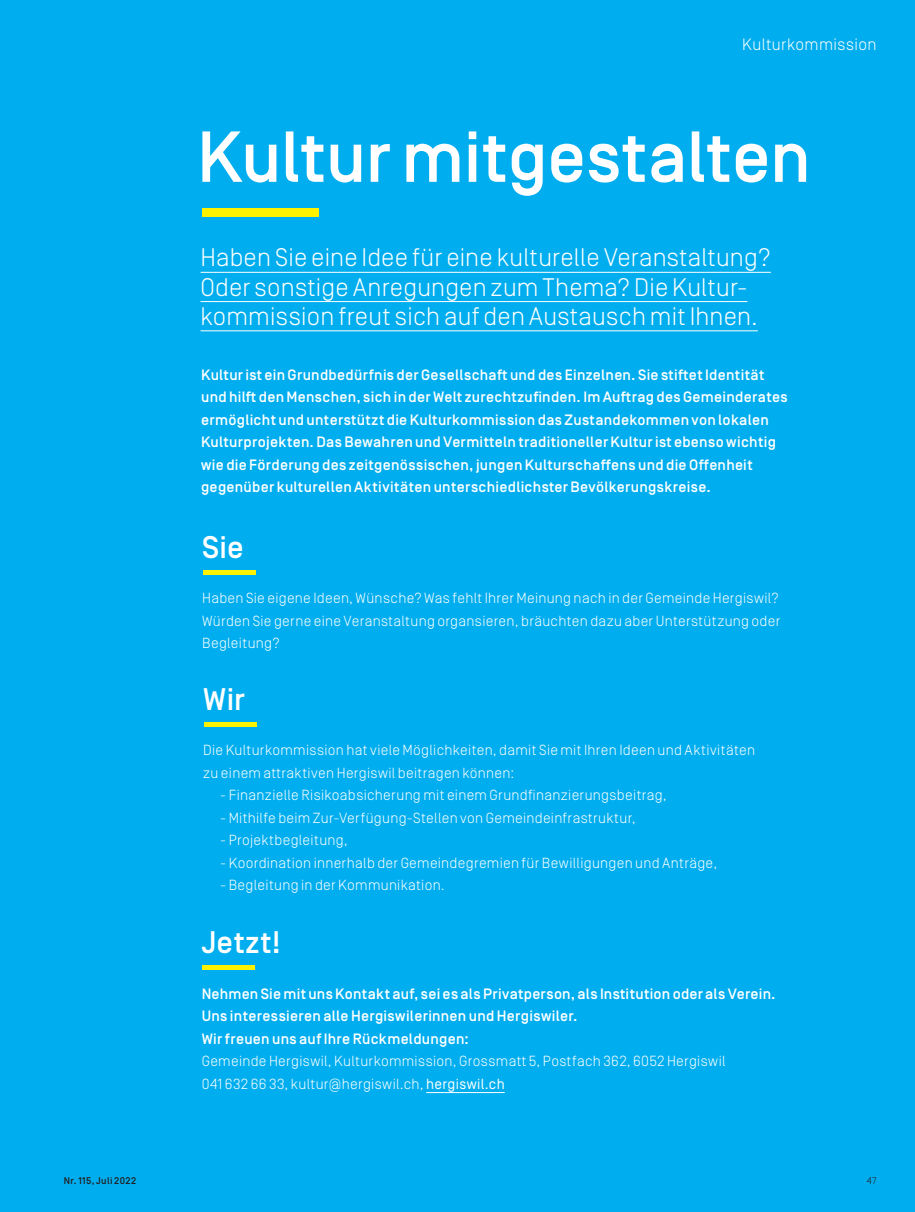
<style>
.page{position:relative;width:915px;height:1212px;background:#fff}
.page>*{position:absolute;margin:0;border:0;box-sizing:border-box;transform-origin:0 0}
.t1{font:500 72px "Simplon BP";letter-spacing:-.005em;color:#fff}
.t2{font:500 31.2px "Simplon BP";letter-spacing:.01em;color:#fff}
.t3{font:300 25.35px/29.2px "Simplon BP";letter-spacing:.01em;color:#fff}
.t4{font:300 16.5px "Simplon BP";letter-spacing:.025em;color:#fff}
.t5{font:500 15px/22.5px "Simplon BP";letter-spacing:.02em;color:#fff}
.t6{font:300 14.7px/22.5px "Simplon BP";letter-spacing:.02em;color:#fff}
.t7{font:500 9.75px "Simplon BP";letter-spacing:.04em;color:#231f20}
.t8{font:300 9.75px "Simplon BP";color:#231f20}
.s1{font-family:"Simplon BP Regular";font-weight:400}
</style>
<div class="page">
<div style="left:0;top:0;width:914px;height:1212px;background:#00aeef"></div>
<hr style="left:200px;top:272px;width:570px;height:1px;background:#fff">
<hr style="left:200px;top:301px;width:547px;height:1px;background:#fff">
<hr style="left:200px;top:330px;width:557px;height:1px;background:#fff">
<div style="left:202px;top:208px;width:116px;height:9px;background:#fff200"></div>
<hr style="left:426px;top:1092px;width:78px;height:1px;background:#fff">
<hr style="left:204px;top:722px;width:52px;height:4px;background:#fff200">
<hr style="left:203px;top:965px;width:52px;height:4px;background:#fff200">
<hr style="left:203px;top:570px;width:52px;height:4px;background:#fff200">
<p class="t4" style="left:742px;top:38px;width:136px">Kulturkommission</p>
<h1 class="t1" style="left:197px;top:131px;width:614px">Kultur mitgestalten</h1>
<h3 class="t3" style="left:200px;top:245px;width:571px">Haben Sie eine Idee für eine kulturelle Veranstaltung?<br>Oder sonstige Anregungen zum Thema? Die Kultur&shy;kommission freut sich auf den Austausch mit Ihnen.</h3>
<p class="t5" style="left:201px;top:364px;width:588px">Kultur ist ein Grundbedürfnis der Gesellschaft und des Einzelnen. Sie stiftet Identität und hilft den Menschen, sich in der Welt zurechtzufinden. Im Auftrag des Gemeinderates ermöglicht und unterstützt die Kulturkommission das Zustandekommen von lokalen Kulturprojekten. Das Bewahren und Vermitteln traditioneller Kultur ist ebenso wichtig wie die Förderung des zeitgenössischen, jungen Kulturschaffens und die Offenheit gegenüber kulturellen Aktivitäten unterschiedlichster Bevölkerungskreise.</p>
<h2 class="t2" style="left:202px;top:536px;width:43px">Sie</h2>
<p class="t6" style="left:202px;top:588px;width:579px;text-align:justify">Haben Sie eigene Ideen, Wünsche? Was fehlt Ihrer Meinung nach in der Gemeinde Hergiswil?<br>Würden Sie gerne eine Veranstaltung organsieren, bräuchten dazu aber Unterstützung oder Begleitung?</p>
<h2 class="t2" style="left:203px;top:689px;width:43px">Wir</h2>
<p class="t6" style="left:203px;top:740px;width:553px">Die Kulturkommission hat viele Möglichkeiten, damit Sie mit Ihren Ideen und Aktivitäten zu einem attraktiven Hergiswil beitragen können:</p>
<p class="t6" style="left:220px;top:785px;width:448px">- Finanzielle Risikoabsicherung mit einem Grundfinanzierungsbeitrag,</p>
<p class="t6" style="left:220px;top:808px;width:417px">- Mithilfe beim Zur-Verfügung-Stellen von Gemeindeinfrastruktur,</p>
<p class="t6" style="left:220px;top:830px;width:129px">- Projektbegleitung,</p>
<p class="t6" style="left:220px;top:853px;width:498px">- Koordination innerhalb der Gemeindegremien für Bewilligungen und Anträge,</p>
<p class="t6" style="left:220px;top:875px;width:226px">- Begleitung in der Kommunikation.</p>
<h2 class="t2" style="left:202px;top:931px;width:80px">Jetzt!</h2>
<p class="t5" style="left:202px;top:984px;width:575px">Nehmen Sie mit uns Kontakt auf, sei es als Privatperson, als Institution oder als Verein.<br>Uns interessieren alle Hergiswilerinnen und Hergiswiler.<br>Wir freuen uns auf Ihre Rückmeldungen:</p>
<p class="t6" style="left:202px;top:1051px;width:525px">Gemeinde Hergiswil, Kulturkommission, Grossmatt 5, Postfach 362, 6052 Hergiswil<br>041 632 66 33, kultur@hergiswil.ch, <span class="s1">hergiswil.ch</span></p>
<p class="t7" style="left:64px;top:1177px;width:74px">Nr. 115, Juli 2022</p>
<p class="t8" style="left:866px;top:1177px;width:11px">47</p>
</div>
